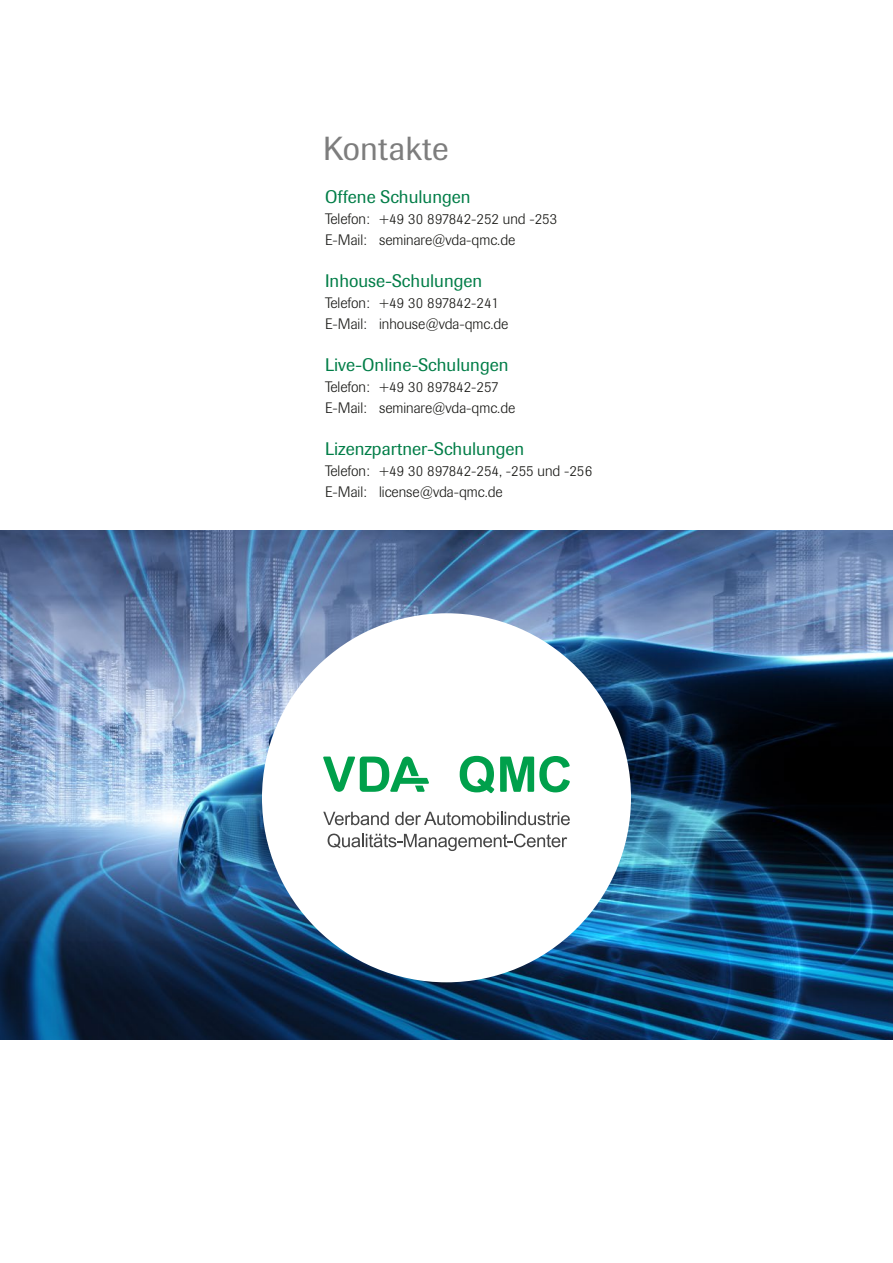
<style>
.page{position:relative;width:893px;height:1263px;background:#fff}
.page>*{position:absolute;margin:0;border:0;box-sizing:border-box;transform-origin:0 0}
.t1{font:33px "Imago";letter-spacing:.005em;color:#7d7d7d}
.t2{font:18px "Imago";color:#007d47}
.t3{font:300 15px/21px "Imago";color:#171714}
</style>
<div class="page">
<img style="left:0;top:530px;width:893px;height:510px">
<div style="left:262px;top:613px;width:369px;height:369px;background:#fff;border-radius:50%"></div>
<svg style="left:500px;top:756px;width:70px;height:36px"></svg>
<svg style="left:460px;top:756px;width:34px;height:37px"></svg>
<svg style="left:323px;top:756px;width:106px;height:36px"></svg>
<svg style="left:323px;top:812px;width:66px;height:13px"></svg>
<svg style="left:395px;top:812px;width:175px;height:13px"></svg>
<svg style="left:328px;top:834px;width:239px;height:17px"></svg>
<h1 class="t1" style="left:323px;top:130px;width:127px">Kontakte</h1>
<p class="t2" style="left:325px;top:186px;width:147px">Offene Schulungen</p>
<p class="t3" style="left:325px;top:208px;width:234px">Telefon: +49 30 897842-252 und -253<br>E-Mail: seminare@vda-qmc.de</p>
<p class="t2" style="left:325px;top:270px;width:159px">Inhouse-Schulungen</p>
<p class="t3" style="left:325px;top:292px;width:185px">Telefon: +49 30 897842-241<br>E-Mail: inhouse@vda-qmc.de</p>
<p class="t2" style="left:325px;top:354px;width:185px">Live-Online-Schulungen</p>
<p class="t3" style="left:325px;top:376px;width:192px">Telefon: +49 30 897842-257<br>E-Mail: seminare@vda-qmc.de</p>
<p class="t2" style="left:325px;top:438px;width:201px">Lizenzpartner-Schulungen</p>
<p class="t3" style="left:325px;top:460px;width:269px">Telefon: +49 30 897842-254, -255 und -256<br>E-Mail: license@vda-qmc.de</p>
</div>
